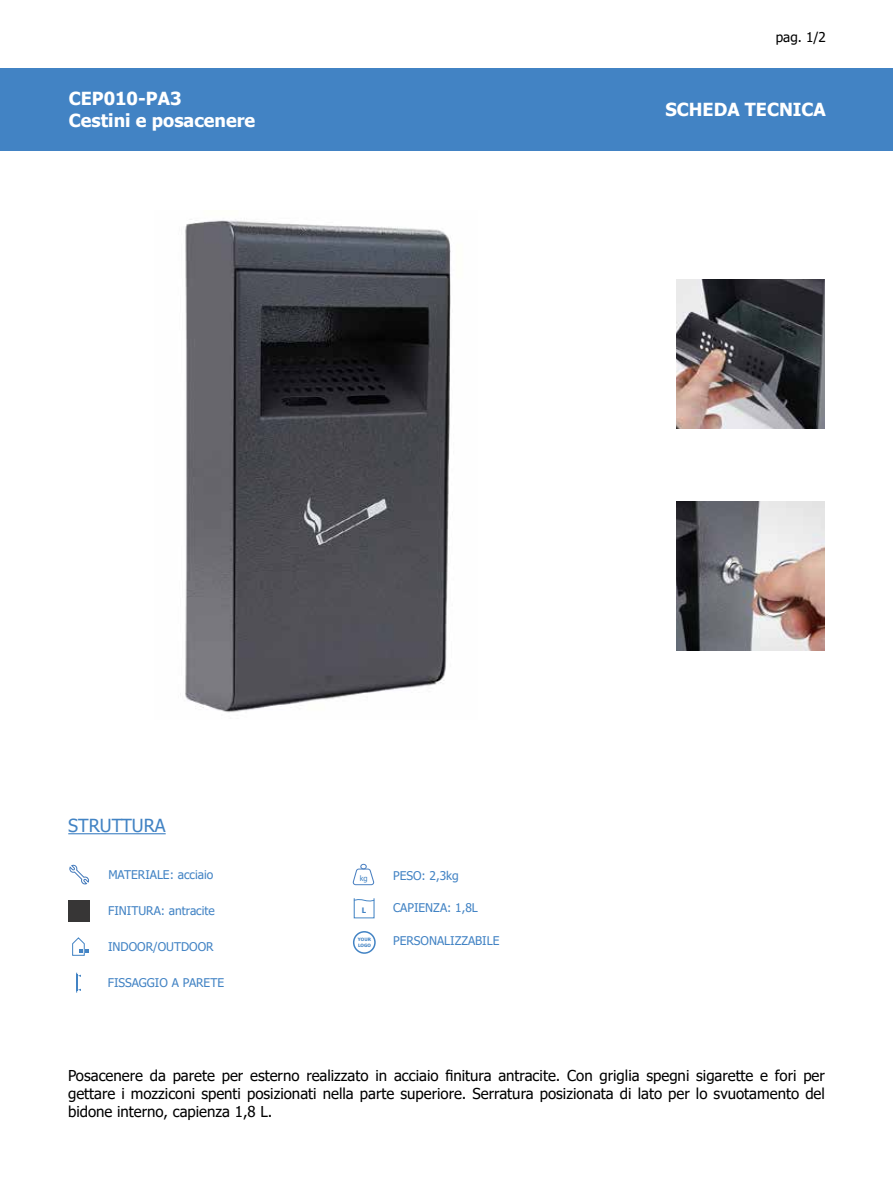
<style>
.page{position:relative;width:893px;height:1187px;background:#fff}
.page>*{position:absolute;margin:0;border:0;box-sizing:border-box;transform-origin:0 0}
.t1{font:700 18px/21.6px "Tahoma";color:#fff}
.t2{font:18px "Tahoma";color:#4283c4}
.t3{font:15px/18px "Tahoma";color:#000;text-align:justify}
.t4{font:13.5px "Tahoma";color:#000}
.t5{font:12px "Tahoma";color:#4283c4}
.t6{font:7.5px "Tahoma";color:#4283c4}
.t7{font:700 7.5px "Tahoma";color:#4283c4}
.t8{font:700 4.5px/5.4px "Tahoma";color:#4283c4}
</style>
<div class="page">
<hr style="left:68px;top:833px;width:98px;height:1px;background:#4283c4">
<div style="left:68px;top:899px;width:21px;height:22px;background:#373636"></div>
<svg style="left:72px;top:937px;width:17px;height:18px"></svg>
<svg style="left:69px;top:864px;width:20px;height:21px"></svg>
<svg style="left:353px;top:868px;width:21px;height:17px"></svg>
<div style="left:360px;top:863px;width:7px;height:6px;border:1px solid #477ec0;border-radius:50%"></div>
<svg style="left:354px;top:898px;width:21px;height:4px"></svg>
<div style="left:353px;top:931px;width:23px;height:22px;border:2px solid #4283c4;border-radius:50%"></div>
<svg style="left:77px;top:973px;width:4px;height:19px"></svg>
<div style="left:0;top:68px;width:893px;height:82px;background:#4283c4"></div>
<img style="left:185px;top:219px;width:266px;height:494px">
<img style="left:676px;top:279px;width:149px;height:149px">
<img style="left:676px;top:501px;width:149px;height:149px">
<p class="t1" style="left:69px;top:89px;width:188px">CEP010-PA3<br>Cestini e posacenere</p>
<p class="t4" style="left:776px;top:28px;width:52px">pag. 1/2</p>
<p class="t1" style="left:678px;top:91px;width:162px">SCHEDA TECNICA</p>
<p class="t1" style="left:665px;top:99px;width:162px">SCHEDA TECNICA</p>
<p class="t2" style="left:68px;top:813px;width:99px">STRUTTURA</p>
<p class="t5" style="left:108px;top:866px;width:106px">MATERIALE: acciaio</p>
<p class="t5" style="left:108px;top:902px;width:108px">FINITURA: antracite</p>
<p class="t5" style="left:108px;top:938px;width:107px">INDOOR/OUTDOOR</p>
<p class="t5" style="left:108px;top:974px;width:118px">FISSAGGIO A PARETE</p>
<p class="t6" style="left:360px;top:873px;width:9px">kg</p>
<p class="t7" style="left:362px;top:904px;width:6px">L</p>
<p class="t8" style="left:358px;top:937px;width:15px">YOUR<br>LOGO</p>
<p class="t5" style="left:393px;top:867px;width:67px">PESO: 2,3kg</p>
<p class="t5" style="left:393px;top:899px;width:86px">CAPIENZA: 1,8L</p>
<p class="t5" style="left:393px;top:932px;width:108px">PERSONALIZZABILE</p>
<p class="t3" style="left:68px;top:1067px;width:758px">Posacenere da parete per esterno realizzato in acciaio finitura antracite. Con griglia spegni sigarette e fori per gettare i mozziconi spenti posizionati nella parte superiore. Serratura posizionata di lato per lo svuotamento del bidone interno, capienza 1,8 L.</p>
</div>
